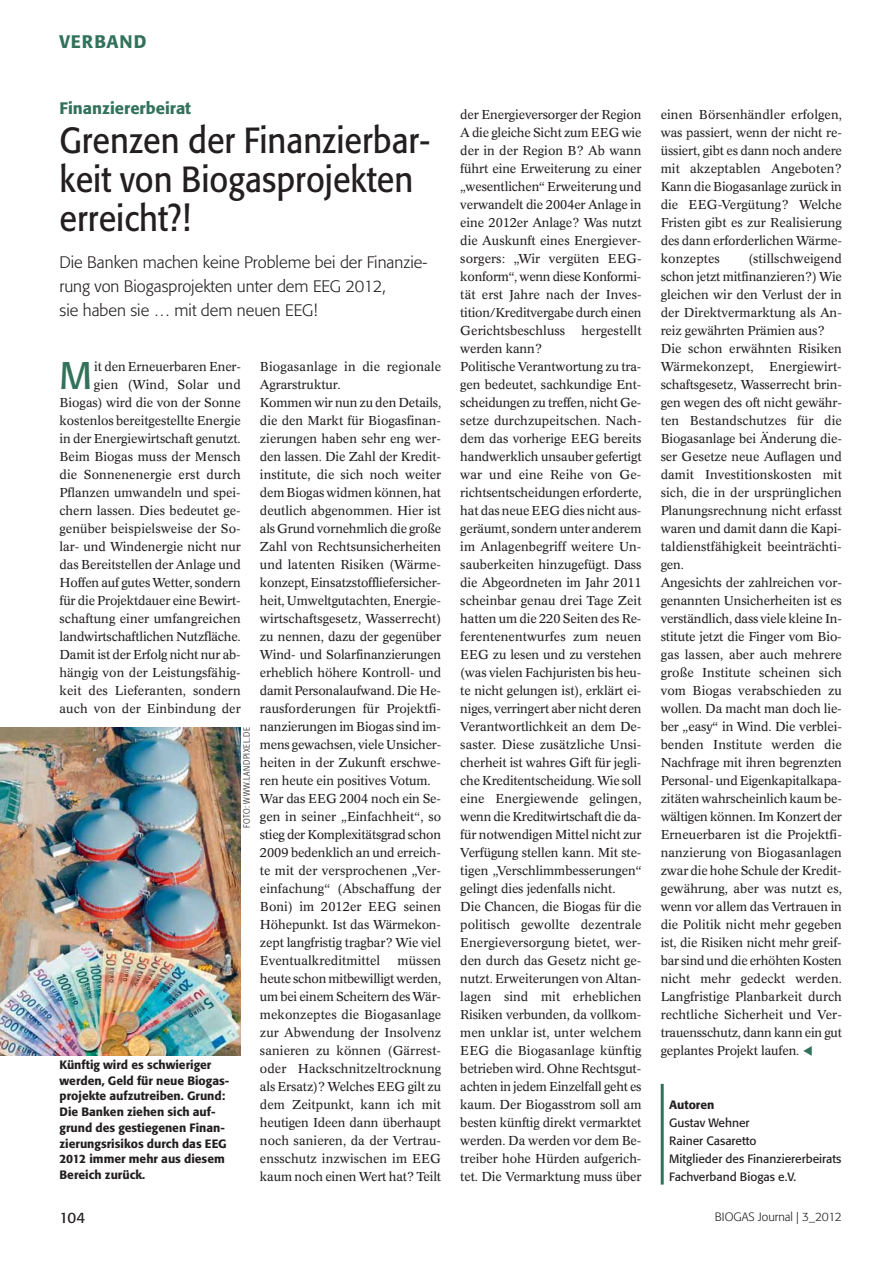
<style>
.page{position:relative;width:893px;height:1263px;background:#fff}
.page>*{position:absolute;margin:0;border:0;box-sizing:border-box;transform-origin:0 0}
.t1{font:38.1px "Formata";color:#32725b}
.t2{font:36px/39px "Formata";color:#231f20;scale:.9 1}
.t3{font:500 18px "Formata";letter-spacing:.05em;color:#32725b}
.t4{font:300 16.5px/24px "Formata";color:#231f20}
.t5{font:500 16.5px "Formata";color:#32725b}
.t6{font:15px "Formata";color:#231f20}
.t7{font:12.75px/18px "Concorde BE";letter-spacing:-.01em;color:#231f20}
.t8{font:500 12px/15.8px "Formata";color:#231f20}
.t9{font:12px/18px "Formata";color:#231f20}
.t10{font:300 12px "Formata";color:#231f20}
.t11{font:300 condensed 9px "Formata";letter-spacing:.065em;color:#231f20}
.s1{font-family:"Blickfang";color:#32725b}
</style>
<div class="page">
<img style="left:0;top:727px;width:241px;height:328px">
<hr style="left:661px;top:1084px;width:3px;height:100px;background:#32725b">
<h3 class="t3" style="left:60px;top:33px;width:89px">VERBAND</h3>
<p class="t5" style="left:60px;top:101px;width:133px">Finanziererbeirat</p>
<h2 class="t2" style="left:60px;top:124px;width:413px">Grenzen der Finanzierbar&shy;keit von Biogasprojekten erreicht?!</h2>
<p class="t4" style="left:60px;top:252px;width:369px">Die Banken machen keine Probleme bei der Finanzie&shy;rung von Biogasprojekten unter dem EEG 2012,<br>sie haben sie … mit dem neuen EEG!</p>
<p class="t7" style="left:60px;top:358px;width:183px;text-align:right">it den Erneuerbaren Ener-<br>gien (Wind, Solar und<br>Biogas) wird die von der Sonne kostenlos bereitgestellte Energie in der Energiewirtschaft genutzt.<br>Beim Biogas muss der Mensch die Sonnenenergie erst durch<br>Pflanzen umwandeln und spei&shy;chern lassen. Dies bedeutet ge&shy;genüber beispielsweise der So&shy;lar- und Windenergie nicht nur das Bereitstellen der Anlage und<br>Hoffen auf gutes Wetter, sondern für die Projektdauer eine Bewirt&shy;schaftung einer umfangreichen landwirtschaftlichen Nutzfläche.<br>Damit ist der Erfolg nicht nur ab&shy;hängig von der Leistungsfähig&shy;keit des Lieferanten, sondern auch von der Einbindung der</p>
<p class="t7" style="left:260px;top:358px;width:183px">Biogasanlage in die regionale<br>Agrarstruktur.<br>Kommen wir nun zu den Details, die den Markt für Biogasfinan&shy;zierungen haben sehr eng wer&shy;den lassen. Die Zahl der Kredit&shy;institute, die sich noch weiter dem Biogas widmen können, hat deutlich abgenommen. Hier ist als Grund vornehmlich die große<br>Zahl von Rechtsunsicherheiten und latenten Risiken (Wärme&shy;konzept, Einsatzstoffliefersicher&shy;heit, Umweltgutachten, Energie&shy;wirtschaftsgesetz, Wasserrecht) zu nennen, dazu der gegenüber<br>Wind- und Solarfinanzierungen erheblich höhere Kontroll- und damit Personalaufwand. Die He&shy;rausforderungen für Projektfi&shy;nanzierungen im Biogas sind im&shy;mens gewachsen, viele Unsicher&shy;heiten in der Zukunft erschwe&shy;ren heute ein positives Votum.<br>War das EEG 2004 noch ein Se&shy;gen in seiner „Einfachheit“, so stieg der Komplexitätsgrad schon<br>2009 bedenklich an und erreich&shy;te mit der versprochenen „Ver&shy;einfachung“ (Abschaffung der<br>Boni) im 2012er EEG seinen<br>Höhepunkt. Ist das Wärmekon&shy;zept langfristig tragbar? Wie viel<br>Eventualkreditmittel</p>
<h1 class="t1" style="left:60px;top:358px;width:34px">M</h1>
<p class="t11" style="left:243px;top:828px;width:102px;rotate:-90deg">FOTO: WWW.LANDPIXEL.DE</p>
<p class="t7" style="left:260px;top:952px;width:183px;text-align:justify;text-indent:138px">müssen heute schon mitbewilligt werden, um bei einem Scheitern des Wär&shy;mekonzeptes die Biogasanlage zur Abwendung der Insolvenz sanieren zu können (Gärrest&shy;oder Hackschnitzeltrocknung als Ersatz)? Welches EEG gilt zu dem Zeitpunkt, kann ich mit heutigen Ideen dann überhaupt noch sanieren, da der Vertrau&shy;ensschutz inzwischen im EEG kaum noch einen Wert hat? Teilt</p>
<p class="t8" style="left:60px;top:1058px;width:171px">Künftig wird es schwieriger werden, Geld für neue Biogas&shy;projekte aufzutreiben. Grund:<br>Die Banken ziehen sich auf&shy;grund des gestiegenen Finan&shy;zierungsrisikos durch das EEG<br>2012 immer mehr aus diesem<br>Bereich zurück.</p>
<p class="t6" style="left:60px;top:1211px;width:27px">104</p>
<p class="t7" style="left:460px;top:106px;width:183px;text-align:justify">der Energieversorger der Region A die gleiche Sicht zum EEG wie der in der Region B? Ab wann führt eine Erweiterung zu einer „wesentlichen“ Erweiterung und verwandelt die 2004er Anlage in eine 2012er Anlage? Was nutzt die Auskunft eines Energiever&shy;sorgers: „Wir vergüten EEG&shy;konform“, wenn diese Konformi&shy;tät erst Jahre nach der Inves&shy;tition/Kreditvergabe durch einen Gerichtsbeschluss</p>
<p class="t7" style="left:581px;top:322px;width:62px">hergestellt</p>
<p class="t7" style="left:460px;top:340px;width:183px">werden kann?<br>Politische Verantwortung zu tra&shy;gen bedeutet, sachkundige Ent&shy;scheidungen zu treffen, nicht Ge&shy;setze durchzupeitschen. Nach&shy;dem das vorherige EEG bereits handwerklich unsauber gefertigt war und eine Reihe von Ge&shy;richtsentscheidungen erforderte, hat das neue EEG dies nicht aus&shy;geräumt, sondern unter anderem im Anlagenbegriff weitere Un&shy;sauberkeiten hinzugefügt. Dass die Abgeordneten im Jahr 2011 scheinbar genau drei Tage Zeit hatten um die 220 Seiten des Re&shy;ferentenentwurfes zum neuen<br>EEG zu lesen und zu verstehen (was vielen Fachjuristen bis heu&shy;te nicht gelungen ist), erklärt ei&shy;niges, verringert aber nicht deren<br>Verantwortlichkeit an dem De&shy;saster. Diese zusätzliche Unsi&shy;cherheit ist wahres Gift für jegli&shy;che Kreditentscheidung. Wie soll eine Energiewende gelingen, wenn die Kreditwirtschaft die da&shy;für notwendigen Mittel nicht zur<br>Verfügung stellen kann. Mit ste&shy;tigen „Verschlimmbesserungen“ gelingt dies jedenfalls nicht.<br>Die Chancen, die Biogas für die politisch gewollte dezentrale<br>Energieversorgung bietet, wer&shy;den durch das Gesetz nicht ge&shy;nutzt. Erweiterungen von Altan&shy;lagen sind mit erheblichen<br>Risiken verbunden, da vollkom&shy;men unklar ist, unter welchem<br>EEG die Biogasanlage künftig betrieben wird. Ohne Rechtsgut&shy;achten in jedem Einzelfall geht es kaum. Der Biogasstrom soll am besten künftig direkt vermarktet werden. Da werden vor dem Be&shy;treiber hohe Hürden aufgerich&shy;tet. Die Vermarktung muss über</p>
<p class="t7" style="left:661px;top:106px;width:183px;text-align:justify">einen Börsenhändler erfolgen, was passiert, wenn der nicht re&shy;üssiert, gibt es dann noch andere mit akzeptablen Angeboten?<br>Kann die Biogasanlage zurück in die EEG-Vergütung? Welche Fristen gibt es zur Realisierung des dann erforderlichen Wärme&shy;konzeptes</p>
<p class="t7" style="left:661px;top:250px;width:183px;text-indent:88px">(stillschweigend schon jetzt mitfinanzieren?) Wie gleichen wir den Verlust der in der Direktvermarktung als An&shy;reiz gewährten Prämien aus?<br>Die schon erwähnten Risiken<br>Wärmekonzept, Energiewirt&shy;schaftsgesetz, Wasserrecht brin&shy;gen wegen des oft nicht gewähr&shy;ten Bestandschutzes für die<br>Biogasanlage bei Änderung die&shy;ser Gesetze neue Auflagen und damit Investitionskosten mit sich, die in der ursprünglichen<br>Planungsrechnung nicht erfasst waren und damit dann die Kapi&shy;taldienstfähigkeit beeinträchti&shy;gen.<br>Angesichts der zahlreichen vor&shy;genannten Unsicherheiten ist es verständlich, dass viele kleine In&shy;stitute jetzt die Finger vom Bio&shy;gas lassen, aber auch mehrere große Institute scheinen sich vom Biogas verabschieden zu wollen. Da macht man doch lie&shy;ber „easy“ in Wind. Die verblei&shy;benden Institute werden die<br>Nachfrage mit ihren begrenzten<br>Personal- und Eigenkapitalkapa&shy;zitäten wahrscheinlich kaum be&shy;wältigen können. Im Konzert der<br>Erneuerbaren ist die Projektfi&shy;nanzierung von Biogasanlagen zwar die hohe Schule der Kredit&shy;gewährung, aber was nutzt es, wenn vor allem das Vertrauen in die Politik nicht mehr gegeben ist, die Risiken nicht mehr greif&shy;bar sind und die erhöhten Kosten nicht mehr gedeckt werden.<br>Langfristige Planbarkeit durch rechtliche Sicherheit und Ver&shy;trauensschutz, dann kann ein gut geplantes Projekt laufen. <span class="s1">D</span></p>
<p class="t8" style="left:669px;top:1098px;width:47px">Autoren</p>
<p class="t9" style="left:669px;top:1114px;width:174px">Gustav Wehner<br>Rainer Casaretto<br>Mitglieder des Finanziererbeirats<br>Fachverband Biogas e.V.</p>
<p class="t10" style="left:715px;top:1211px;width:129px">BIOGAS Journal | 3_2012</p>
</div>
